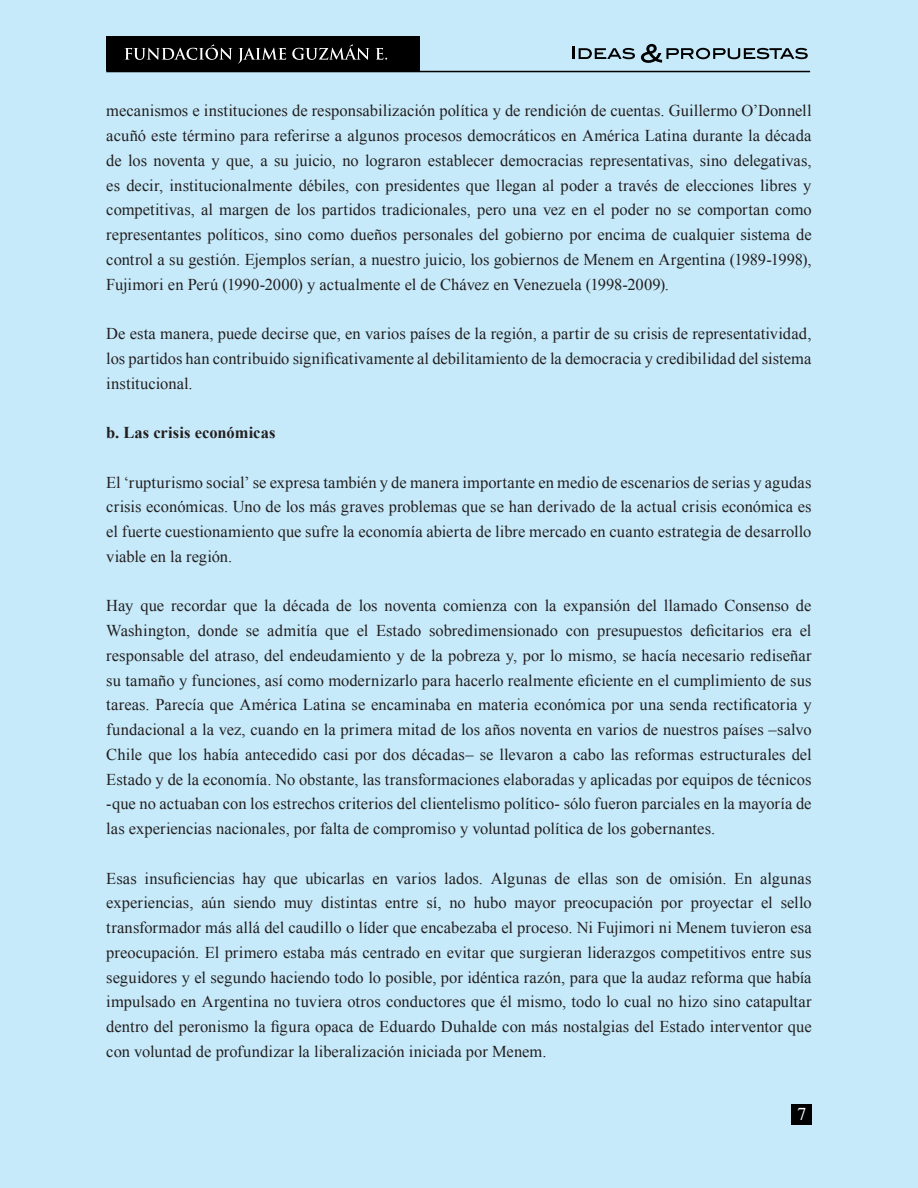
<style>
.page{position:relative;width:918px;height:1188px;background:#c6eafa}
.page>*{position:absolute;margin:0;border:0;box-sizing:border-box;transform-origin:0 0}
.t1{font:18px "Times";color:#fff}
.Preformatted{font:16.5px/24.8px "Times New Roman";color:#231f20;text-align:justify}
.t2{font:700 16.5px "Times New Roman";letter-spacing:.005em;color:#231f20}
</style>
<div class="page">
<svg style="left:573px;top:46px;width:62px;height:13px"></svg>
<svg style="left:641px;top:44px;width:167px;height:19px"></svg>
<div style="left:106px;top:36px;width:313px;height:35px;background:#000"></div>
<svg style="left:125px;top:44px;width:107px;height:16px"></svg>
<svg style="left:238px;top:48px;width:48px;height:16px"></svg>
<svg style="left:292px;top:44px;width:77px;height:16px"></svg>
<svg style="left:376px;top:48px;width:11px;height:12px"></svg>
<hr style="left:106px;top:71px;width:704px;height:1px;background:#000">
<div style="left:792px;top:1104px;width:20px;height:20px;background:#000"></div>
<p class="Preformatted" style="left:106px;top:98px;width:707px">mecanismos e instituciones de responsabilización política y de rendición de cuentas. Guillermo O’Donnell acuñó este término para referirse a algunos procesos democráticos en América Latina durante la década de los noventa y que, a su juicio, no lograron establecer democracias representativas, sino delegativas, es decir, institucionalmente débiles, con presidentes que llegan al poder a través de elecciones libres y competitivas, al margen de los partidos tradicionales, pero una vez en el poder no se comportan como representantes políticos, sino como dueños personales del gobierno por encima de cualquier sistema de control a su gestión. Ejemplos serían, a nuestro juicio, los gobiernos de Menem en Argentina (1989-1998), Fujimori en Perú (1990-2000) y actualmente el de Chávez en Venezuela (1998-2009).</p>
<p class="Preformatted" style="left:106px;top:321px;width:707px">De esta manera, puede decirse que, en varios países de la región, a partir de su crisis de representatividad, los partidos han contribuido significativamente al debilitamiento de la democracia y credibilidad del sistema institucional.</p>
<p class="t2" style="left:106px;top:421px;width:171px">b. Las crisis económicas</p>
<p class="Preformatted" style="left:106px;top:469px;width:707px">El ‘rupturismo social’ se expresa también y de manera importante en medio de escenarios de serias y agudas crisis económicas. Uno de los más graves problemas que se han derivado de la actual crisis económica es el fuerte cuestionamiento que sufre la economía abierta de libre mercado en cuanto estrategia de desarrollo viable en la región.</p>
<p class="Preformatted" style="left:106px;top:593px;width:707px">Hay que recordar que la década de los noventa comienza con la expansión del llamado Consenso de Washington, donde se admitía que el Estado sobredimensionado con presupuestos deficitarios era el responsable del atraso, del endeudamiento y de la pobreza y, por lo mismo, se hacía necesario rediseñar su tamaño y funciones, así como modernizarlo para hacerlo realmente eficiente en el cumplimiento de sus tareas. Parecía que América Latina se encaminaba en materia económica por una senda rectificatoria y fundacional a la vez, cuando en la primera mitad de los años noventa en varios de nuestros países –salvo Chile que los había antecedido casi por dos décadas– se llevaron a cabo las reformas estructurales del Estado y de la economía. No obstante, las transformaciones elaboradas y aplicadas por equipos de técnicos -que no actuaban con los estrechos criterios del clientelismo político- sólo fueron parciales en la mayoría de las experiencias nacionales, por falta de compromiso y voluntad política de los gobernantes.</p>
<p class="Preformatted" style="left:106px;top:865px;width:707px">Esas insuficiencias hay que ubicarlas en varios lados. Algunas de ellas son de omisión. En algunas experiencias, aún siendo muy distintas entre sí, no hubo mayor preocupación por proyectar el sello transformador más allá del caudillo o líder que encabezaba el proceso. Ni Fujimori ni Menem tuvieron esa preocupación. El primero estaba más centrado en evitar que surgieran liderazgos competitivos entre sus seguidores y el segundo haciendo todo lo posible, por idéntica razón, para que la audaz reforma que había impulsado en Argentina no tuviera otros conductores que él mismo, todo lo cual no hizo sino catapultar dentro del peronismo la figura opaca de Eduardo Duhalde con más nostalgias del Estado interventor que con voluntad de profundizar la liberalización iniciada por Menem.</p>
<p class="t1" style="left:797px;top:1097px;width:10px">7</p>
</div>
